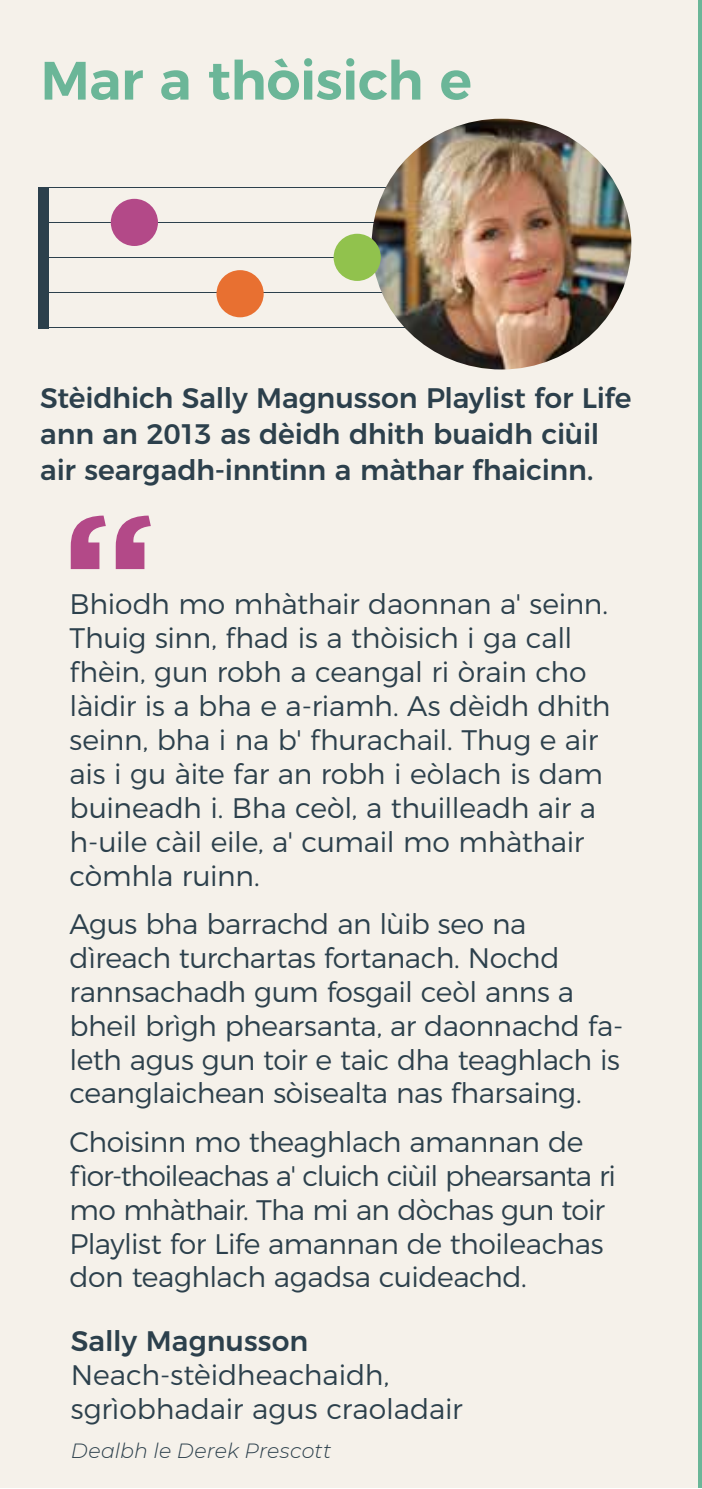
<style>
.page{position:relative;width:702px;height:1489px;background:#fff}
.page>*{position:absolute;margin:0;border:0;box-sizing:border-box;transform-origin:0 0}
.t1{font:600 54px "Montserrat";letter-spacing:-.01em;color:#6bb698}
.t2{font:300 28.25px/34px "Montserrat";letter-spacing:-.015em;color:#2c404c}
.t3{font:500 28.25px/36px "Montserrat";letter-spacing:-.005em;color:#2c404c}
.t4{font:italic 300 20.5px "Montserrat";letter-spacing:.01em;color:#2c404c}
</style>
<div class="page">
<div style="left:0;top:0;width:697px;height:1486px;background:#f5f1ea"></div>
<div style="left:38px;top:187px;width:11px;height:141px;background:#2c404c"></div>
<hr style="left:39px;top:327px;width:450px;height:1px;background:#2c404c">
<hr style="left:39px;top:292px;width:450px;height:1px;background:#2c404c">
<hr style="left:39px;top:257px;width:450px;height:1px;background:#2c404c">
<hr style="left:39px;top:222px;width:450px;height:1px;background:#2c404c">
<hr style="left:39px;top:187px;width:450px;height:1px;background:#2c404c">
<div style="left:697px;top:0;width:5px;height:1486px;background:#6bb698"></div>
<img style="left:371px;top:119px;width:260px;height:250px">
<svg style="left:71px;top:515px;width:80px;height:54px"></svg>
<div style="left:111px;top:199px;width:47px;height:47px;background:#b34988;border-radius:50%"></div>
<div style="left:333px;top:234px;width:48px;height:47px;background:#91c24d;border-radius:50%"></div>
<div style="left:216px;top:270px;width:48px;height:47px;background:#e87031;border-radius:50%"></div>
<h1 class="t1" style="left:40px;top:36px;width:433px">Mar a thòisich e</h1>
<p class="t3" style="left:40px;top:377px;width:592px">Stèidhich Sally Magnusson Playlist for Life ann an 2013 as dèidh dhith buaidh ciùil air seargadh-inntinn a màthar fhaicinn.</p>
<p class="t2" style="left:70px;top:585px;width:542px">Bhiodh mo mhàthair daonnan a' seinn.<br>Thuig sinn, fhad is a thòisich i ga call fhèin, gun robh a ceangal ri òrain cho làidir is a bha e a-riamh. As dèidh dhith seinn, bha i na b' fhurachail. Thug e air ais i gu àite far an robh i eòlach is dam buineadh i. Bha ceòl, a thuilleadh air a h-uile càil eile, a' cumail mo mhàthair còmhla ruinn.</p>
<p class="t2" style="left:70px;top:904px;width:555px">Agus bha barrachd an lùib seo na dìreach turchartas fortanach. Nochd rannsachadh gum fosgail ceòl anns a bheil brìgh phearsanta, ar daonnachd fa&shy;leth agus gun toir e taic dha teaghlach is ceanglaichean sòisealta nas fharsaing.</p>
<p class="t2" style="left:70px;top:1122px;width:548px">Choisinn mo theaghlach amannan de fìor-thoileachas a' cluich ciùil phearsanta ri mo mhàthair. Tha mi an dòchas gun toir Playlist for Life amannan de thoileachas don teaghlach agadsa cuideachd.</p>
<p class="t3" style="left:71px;top:1320px;width:239px">Sally Magnusson</p>
<p class="t2" style="left:71px;top:1355px;width:393px">Neach-stèidheachaidh, sgrìobhadair agus craoladair</p>
<p class="t4" style="left:71px;top:1436px;width:262px">Dealbh le Derek Prescott</p>
</div>
